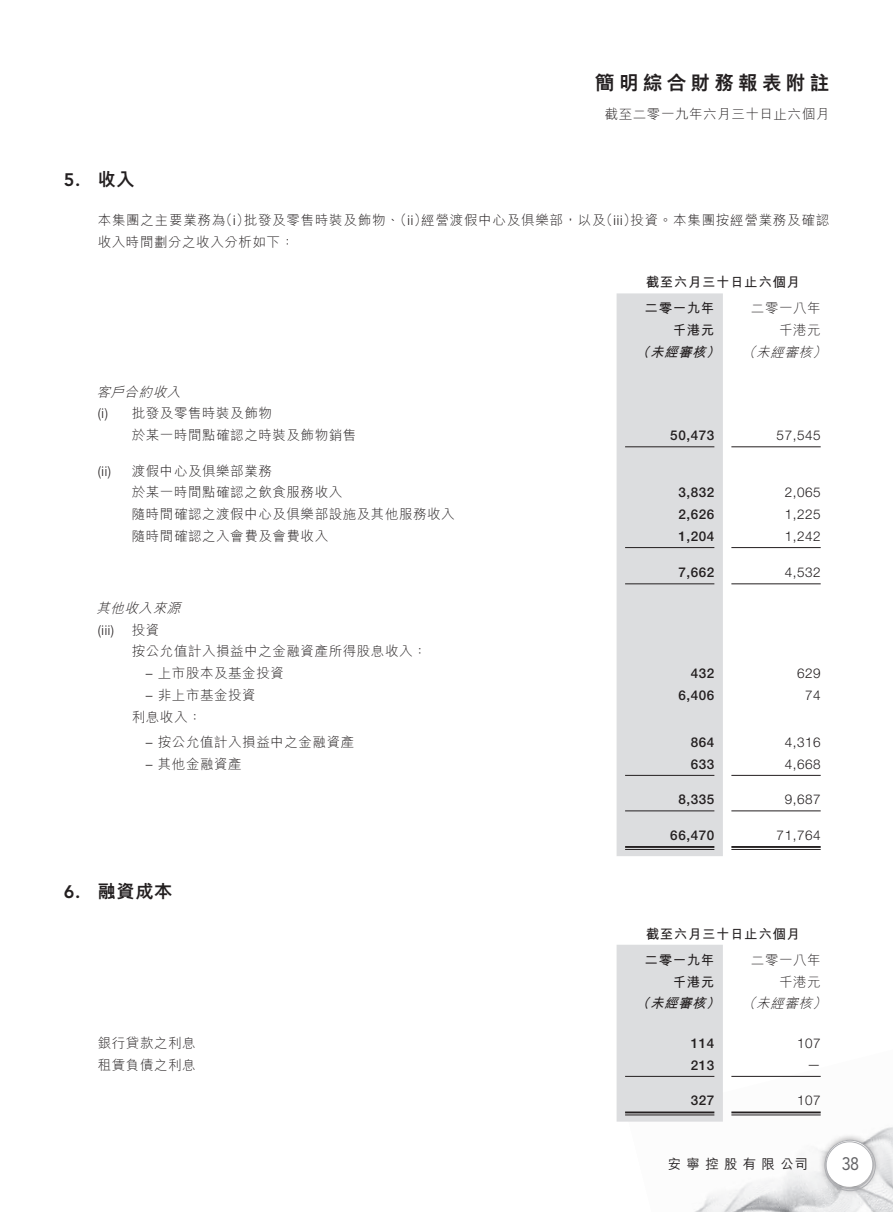
<style>
.page{position:relative;width:893px;height:1212px;background:#fff}
.page>*{position:absolute;margin:0;border:0;box-sizing:border-box;transform-origin:0 0}
.t1{font:800 19.5px "M Hei HK";letter-spacing:.22em;color:#231f20}
._3__標題{font:800 18px "M Hei HK";letter-spacing:.045em;color:#231f20}
._3__標題-2{font:800 18px "Avenir LT Pro";color:#231f20}
.t2{font:18px "Avenir LT Pro";color:#636366;scale:.9 1}
._1__內文{font:300 13.5px/21.8px "M Hei HK";letter-spacing:.04em;color:#231f20}
._1__內文-2{font:300 13.5px "Helvetica Neue LT Std";letter-spacing:.04em;color:#231f20}
._1__內文-3{font:500 13.5px "Helvetica Neue LT Std";letter-spacing:.04em;color:#231f20}
._1__內文-4{font:700 13.5px "M Hei HK";letter-spacing:.04em;color:#231f20}
._1__內文-5{font:italic 300 13.5px "M Hei HK";color:#231f20}
._1__內文-6{font:italic 700 13.5px "M Hei HK";color:#231f20}
.t3{font:500 13.5px "M Hei HK";letter-spacing:.39em;color:#231f20}
.s1{font-family:"Helvetica Neue LT Std"}
.s2{font-family:"M Hei HK"}
</style>
<div class="page">
<img style="left:627px;top:1075px;width:266px;height:137px">
<div style="left:818px;top:1132px;width:63px;height:62px;background:#231f20;opacity:.55"></div>
<div style="left:826px;top:1140px;width:47px;height:47px;background:#fff;border-radius:50%"></div>
<div style="left:825px;top:1140px;width:50px;height:51px;border:1px solid #aeafb3;border-radius:50%"></div>
<div style="left:826px;top:1141px;width:47px;height:48px;border:1px solid #aeafb3;border-radius:50%"></div>
<div style="left:617px;top:293px;width:106px;height:563px;background:#dcdddf"></div>
<hr style="left:625px;top:446px;width:89px;height:1px;background:#231f20">
<hr style="left:731px;top:446px;width:90px;height:1px;background:#231f20">
<hr style="left:625px;top:547px;width:89px;height:1px;background:#231f20">
<hr style="left:731px;top:547px;width:90px;height:1px;background:#231f20">
<hr style="left:625px;top:583px;width:89px;height:1px;background:#231f20">
<hr style="left:731px;top:583px;width:90px;height:1px;background:#231f20">
<hr style="left:625px;top:775px;width:89px;height:1px;background:#231f20">
<hr style="left:731px;top:775px;width:90px;height:1px;background:#231f20">
<hr style="left:625px;top:810px;width:89px;height:1px;background:#231f20">
<hr style="left:731px;top:810px;width:90px;height:1px;background:#231f20">
<hr style="left:625px;top:846px;width:89px;height:2px;background:#231f20">
<hr style="left:625px;top:849px;width:89px;height:1px;background:#231f20">
<hr style="left:731px;top:846px;width:90px;height:2px;background:#231f20">
<hr style="left:731px;top:849px;width:90px;height:1px;background:#231f20">
<div style="left:617px;top:945px;width:106px;height:176px;background:#dcdddf"></div>
<hr style="left:625px;top:1076px;width:89px;height:1px;background:#231f20">
<hr style="left:731px;top:1076px;width:90px;height:1px;background:#231f20">
<hr style="left:625px;top:1111px;width:89px;height:2px;background:#231f20">
<hr style="left:625px;top:1114px;width:89px;height:1px;background:#231f20">
<hr style="left:731px;top:1111px;width:90px;height:2px;background:#231f20">
<hr style="left:731px;top:1114px;width:90px;height:1px;background:#231f20">
<h1 class="t1" style="left:595px;top:73px;width:235px">簡明綜合財務報表附註</h1>
<p class="_1__內文" style="left:605px;top:103px;width:226px">截至二零一九年六月三十日止六個月</p>
<p class="_3__標題-2" style="left:64px;top:169px;width:18px">5.</p>
<p class="_3__標題-2" style="left:64px;top:881px;width:18px">6.</p>
<p class="_3__標題" style="left:98px;top:170px;width:38px">收入</p>
<p class="_1__內文" style="left:219px;top:209px;width:32px">（）<span class="s1">i</span></p>
<p class="_1__內文" style="left:244px;top:209px;width:185px">批發及零售時裝及飾物、（）<span class="s1">i i</span></p>
<p class="_1__內文-2" style="left:599px;top:212px;width:39px"><span class="s2">（</span>iii<span class="s2">）</span></p>
<p class="_1__內文" style="left:421px;top:209px;width:186px">經營渡假中心及俱樂部，以及</p>
<p class="_1__內文" style="left:631px;top:209px;width:200px">投資。本集團按經營業務及確認</p>
<p class="_1__內文" style="left:98px;top:209px;width:198px">本集團之主要業務為<br>收入時間劃分之收入分析如下：</p>
<p class="_1__內文-4" style="left:646px;top:272px;width:156px">截至六月三十日止六個月</p>
<p class="_1__內文" style="left:751px;top:297px;width:71px">二零一八年</p>
<p class="_1__內文-4" style="left:645px;top:299px;width:71px">二零一九年</p>
<p class="_1__內文-4" style="left:673px;top:320px;width:43px">千港元</p>
<p class="_1__內文" style="left:779px;top:319px;width:43px">千港元</p>
<p class="_1__內文-5" style="left:96px;top:385px;width:89px">客戶合約收入</p>
<p class="_1__內文" style="left:132px;top:402px;width:142px">批發及零售時裝及飾物</p>
<p class="_1__內文-2" style="left:98px;top:405px;width:12px">) i(</p>
<p class="_1__內文-2" style="left:98px;top:463px;width:15px">i i( )</p>
<p class="_1__內文" style="left:132px;top:424px;width:226px">於某一時間點確認之時裝及飾物銷售</p>
<p class="_1__內文" style="left:132px;top:460px;width:142px">渡假中心及俱樂部業務</p>
<p class="_1__內文" style="left:132px;top:481px;width:212px">於某一時間點確認之飲食服務收入</p>
<p class="_1__內文" style="left:132px;top:503px;width:324px">隨時間確認之渡假中心及俱樂部設施及其他服務收入</p>
<p class="_1__內文" style="left:132px;top:525px;width:198px">隨時間確認之入會費及會費收入</p>
<p class="_1__內文-5" style="left:96px;top:601px;width:89px">其他收入來源</p>
<p class="_1__內文" style="left:132px;top:618px;width:29px">投資</p>
<p class="_1__內文-2" style="left:98px;top:621px;width:18px">(iii)</p>
<p class="_1__內文" style="left:132px;top:640px;width:296px">按公允值計入損益中之金融資產所得股息收入：</p>
<p class="_1__內文" style="left:146px;top:662px;width:140px"><span class="s1">–</span> 上市股本及基金投資</p>
<p class="_1__內文" style="left:146px;top:684px;width:111px"><span class="s1">–</span> 非上市基金投資</p>
<p class="_1__內文" style="left:132px;top:705px;width:71px">利息收入：</p>
<p class="_1__內文" style="left:146px;top:731px;width:210px"><span class="s1">–</span> 按公允值計入損益中之金融資產</p>
<p class="_1__內文" style="left:146px;top:753px;width:97px"><span class="s1">–</span> 其他金融資產</p>
<p class="_3__標題" style="left:98px;top:882px;width:76px">融資成本</p>
<p class="_1__內文" style="left:98px;top:1032px;width:99px">銀行貸款之利息</p>
<p class="_1__內文" style="left:98px;top:1054px;width:99px">租賃負債之利息</p>
<p class="_1__內文-6" style="left:706px;top:342px;width:20px">）</p>
<p class="_1__內文-5" style="left:742px;top:345px;width:19px">（</p>
<p class="_1__內文-5" style="left:813px;top:345px;width:19px">(</p>
<p class="_1__內文-5" style="left:756px;top:345px;width:61px">未經審核</p>
<p class="_1__內文-6" style="left:650px;top:342px;width:62px">未經審核</p>
<p class="_1__內文-6" style="left:636px;top:342px;width:20px">（</p>
<p class="_1__內文-3" style="left:670px;top:427px;width:46px">50,473</p>
<p class="_1__內文-2" style="left:777px;top:427px;width:46px">57,545</p>
<p class="_1__內文-3" style="left:678px;top:485px;width:38px">3,832</p>
<p class="_1__內文-2" style="left:785px;top:484px;width:38px">2,065</p>
<p class="_1__內文-3" style="left:678px;top:506px;width:38px">2,626</p>
<p class="_1__內文-2" style="left:785px;top:506px;width:38px">1,225</p>
<p class="_1__內文-3" style="left:678px;top:528px;width:38px">1,204</p>
<p class="_1__內文-2" style="left:785px;top:528px;width:38px">1,242</p>
<p class="_1__內文-3" style="left:678px;top:564px;width:38px">7,662</p>
<p class="_1__內文-2" style="left:785px;top:564px;width:38px">4,532</p>
<p class="_1__內文-3" style="left:691px;top:665px;width:25px">432</p>
<p class="_1__內文-2" style="left:797px;top:665px;width:25px">629</p>
<p class="_1__內文-3" style="left:678px;top:687px;width:38px">6,406</p>
<p class="_1__內文-2" style="left:805px;top:687px;width:17px">74</p>
<p class="_1__內文-3" style="left:691px;top:734px;width:25px">864</p>
<p class="_1__內文-2" style="left:785px;top:734px;width:38px">4,316</p>
<p class="_1__內文-3" style="left:691px;top:756px;width:25px">633</p>
<p class="_1__內文-2" style="left:785px;top:756px;width:38px">4,668</p>
<p class="_1__內文-3" style="left:678px;top:791px;width:38px">8,335</p>
<p class="_1__內文-2" style="left:785px;top:791px;width:38px">9,687</p>
<p class="_1__內文-3" style="left:670px;top:827px;width:46px">66,470</p>
<p class="_1__內文-2" style="left:777px;top:827px;width:46px">71,764</p>
<p class="_1__內文-4" style="left:646px;top:924px;width:156px">截至六月三十日止六個月</p>
<p class="_1__內文" style="left:751px;top:949px;width:71px">二零一八年</p>
<p class="_1__內文-4" style="left:645px;top:950px;width:71px">二零一九年</p>
<p class="_1__內文-4" style="left:673px;top:972px;width:43px">千港元</p>
<p class="_1__內文" style="left:779px;top:970px;width:43px">千港元</p>
<p class="_1__內文-6" style="left:706px;top:993px;width:20px">）</p>
<p class="_1__內文-5" style="left:742px;top:996px;width:19px">（</p>
<p class="_1__內文-5" style="left:813px;top:996px;width:19px">(</p>
<p class="_1__內文-5" style="left:756px;top:996px;width:61px">未經審核</p>
<p class="_1__內文-6" style="left:650px;top:993px;width:62px">未經審核</p>
<p class="_1__內文-6" style="left:636px;top:993px;width:20px">（</p>
<p class="_1__內文-3" style="left:691px;top:1035px;width:25px">114</p>
<p class="_1__內文-2" style="left:797px;top:1035px;width:25px">107</p>
<p class="_1__內文-3" style="left:691px;top:1057px;width:25px">213</p>
<p class="_1__內文-2" style="left:807px;top:1056px;width:15px">—</p>
<p class="_1__內文-3" style="left:691px;top:1092px;width:25px">327</p>
<p class="_1__內文-2" style="left:797px;top:1092px;width:25px">107</p>
<p class="t3" style="left:668px;top:1154px;width:142px">安寧控股有限公司</p>
<h2 class="t2" style="left:842px;top:1152px;width:21px">38</h2>
</div>
